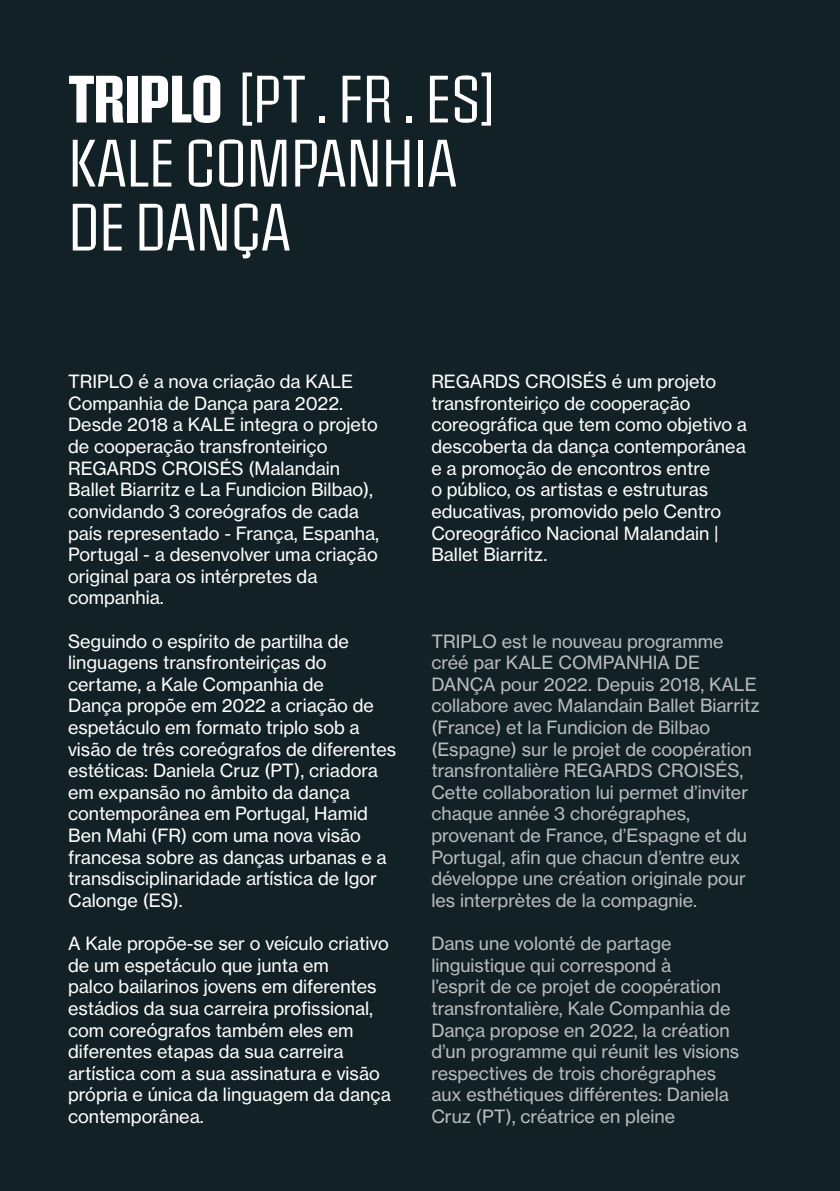
<style>
.page{position:relative;width:840px;height:1191px;background:#fff}
.page>*{position:absolute;margin:0;border:0;box-sizing:border-box;transform-origin:0 0}
.texto_PT{font:64px "Pressio No.41";letter-spacing:-.015em;color:#fff}
.texto_PT-2{font:18px/21.6px "N Haas Grotesk TX Pro 55 Rg";color:#fff}
.texto_PT-3{font:18px/21.6px "N Haas Grotesk TX Pro 55 Rg";color:#b8bcbe}
.s1{font-family:"Pressio No.44"}
</style>
<div class="page">
<div style="left:0;top:0;width:839px;height:1191px;background:#122126"></div>
<p class="texto_PT" style="left:68px;top:63px;width:426px"><span class="s1">TRIPLO</span> [PT . FR . ES]</p>
<p class="texto_PT" style="left:68px;top:127px;width:391px">KALE COMPANHIA</p>
<p class="texto_PT" style="left:68px;top:191px;width:225px">DE DANÇA</p>
<p class="texto_PT-2" style="left:68px;top:371px;width:312px">TRIPLO é a nova criação da KALE<br>Companhia de Dança para 2022.<br>Desde 2018 a KALE integra o projeto de cooperação transfronteiriço<br>REGARDS CROISÉS (Malandain<br>Ballet Biarritz e La Fundicion Bilbao), convidando 3 coreógrafos de cada país representado - França, Espanha,<br>Portugal - a desenvolver uma criação original para os intérpretes da companhia.</p>
<p class="texto_PT-2" style="left:68px;top:630px;width:329px">Seguindo o espírito de partilha de linguagens transfronteiriças do certame, a Kale Companhia de<br>Dança propõe em 2022 a criação de espetáculo em formato triplo sob a visão de três coreógrafos de diferentes estéticas: Daniela Cruz (PT), criadora em expansão no âmbito da dança contemporânea em Portugal, Hamid Ben Mahi (FR) com uma nova visão francesa sobre as danças urbanas e a transdisciplinaridade artística de Igor Calonge (ES).</p>
<p class="texto_PT-2" style="left:68px;top:932px;width:324px">A Kale propõe-se ser o veículo criativo de um espetáculo que junta em<br>palco bailarinos jovens em diferentes estádios da sua carreira profissional, com coreógrafos também eles em diferentes etapas da sua carreira artística com a sua assinatura e visão própria e única da linguagem da dança contemporânea.</p>
<p class="texto_PT-2" style="left:431px;top:371px;width:317px">REGARDS CROISÉS é um projeto transfronteiriço de cooperação coreográfica que tem como objetivo a descoberta da dança contemporânea e a promoção de encontros entre<br>o público, os artistas e estruturas educativas, promovido pelo Centro<br>Coreográfico Nacional Malandain |<br>Ballet Biarritz.</p>
<p class="texto_PT-3" style="left:431px;top:630px;width:330px">TRIPLO est le nouveau programme créé par KALE COMPANHIA DE DANÇA pour 2022. Depuis 2018, KALE collabore avec Malandain Ballet Biarritz (France) et la Fundicion de Bilbao (Espagne) sur le projet de coopération transfrontalière REGARDS CROISÉS, Cette collaboration lui permet d’inviter chaque année 3 chorégraphes, provenant de France, d’Espagne et du Portugal, afin que chacun d’entre eux développe une création originale pour les interprètes de la compagnie.</p>
<p class="texto_PT-3" style="left:431px;top:932px;width:309px">Dans une volonté de partage linguistique qui correspond à<br>l’esprit de ce projet de coopération transfrontalière, Kale Companhia de Dança propose en 2022, la création d’un programme qui réunit les visions respectives de trois chorégraphes aux esthétiques différentes: Daniela Cruz (PT), créatrice en pleine</p>
</div>
